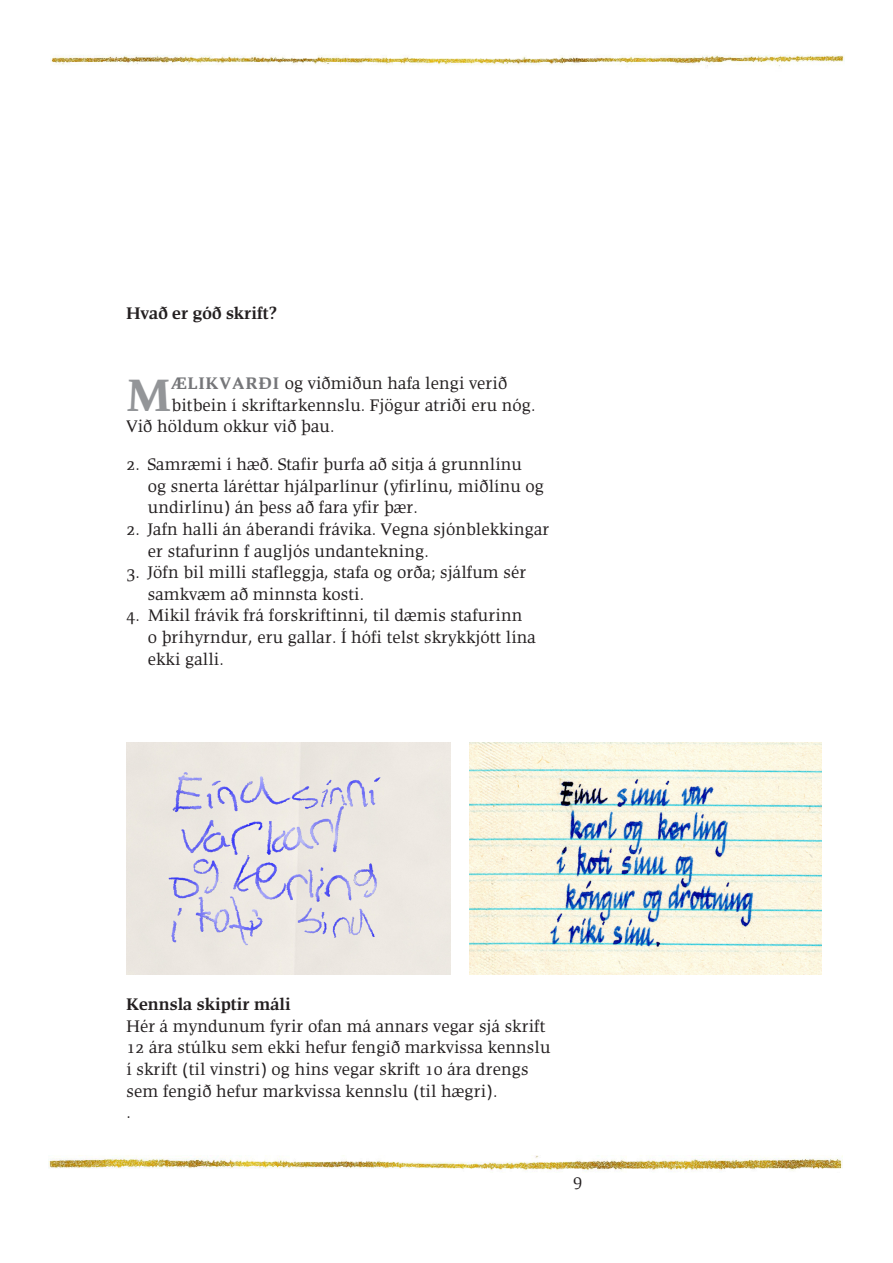
<style>
.page{position:relative;width:893px;height:1263px;background:#fff}
.page>*{position:absolute;margin:0;border:0;box-sizing:border-box;transform-origin:0 0}
.t1{font:700 48.75px "Briem Anvil";color:#939598}
.t2{font:18px/21.6px "Briem Anvil";color:#231f20}
.t3{font:700 18px "Briem Anvil";color:#231f20}
.s1{font-weight:700;color:#757679}
</style>
<div class="page">
<img style="left:49px;top:1156px;width:793px;height:16px">
<img style="left:51px;top:55px;width:793px;height:11px">
<img style="left:126px;top:743px;width:325px;height:232px">
<img style="left:470px;top:743px;width:352px;height:232px">
<p class="t3" style="left:127px;top:303px;width:152px">Hvað er góð skrift?</p>
<p class="t1" style="left:127px;top:369px;width:46px">M</p>
<p class="t2" style="left:171px;top:373px;width:338px"><span class="s1">ÆLIKVARÐI</span> og viðmiðun hafa lengi verið</p>
<p class="t2" style="left:127px;top:394px;width:410px;text-indent:45px">bitbein í skriftarkennslu. Fjögur atriði eru nóg.<br>Við höldum okkur við þau.</p>
<p class="t2" style="left:148px;top:454px;width:398px;text-indent:-21px">2. Samræmi í hæð. Stafir þurfa að sitja á grunnlínu og snerta láréttar hjálparlínur (yfirlínu, miðlínu og undirlínu) án þess að fara yfir þær.</p>
<p class="t2" style="left:148px;top:518px;width:403px;text-indent:-21px">2. Jafn halli án áberandi frávika. Vegna sjónblekkingar er stafurinn f augljós undantekning.</p>
<p class="t2" style="left:148px;top:562px;width:380px;text-indent:-21px">3. Jöfn bil milli stafleggja, stafa og orða; sjálfum sér samkvæm að minnsta kosti.</p>
<p class="t2" style="left:148px;top:605px;width:390px;text-indent:-21px">4. Mikil frávik frá forskriftinni, til dæmis stafurinn o þríhyrndur, eru gallar. Í hófi telst skrykkjótt lína ekki galli.</p>
<p class="t3" style="left:127px;top:995px;width:166px">Kennsla skiptir máli</p>
<p class="t2" style="left:127px;top:1015px;width:426px">Hér á myndunum fyrir ofan má annars vegar sjá skrift 12 ára stúlku sem ekki hefur fengið markvissa kennslu í skrift (til vinstri) og hins vegar skrift 10 ára drengs sem fengið hefur markvissa kennslu (til hægri).</p>
<p class="t2" style="left:127px;top:1102px;width:6px">.</p>
<p class="t2" style="left:573px;top:1170px;width:10px">9</p>
</div>
